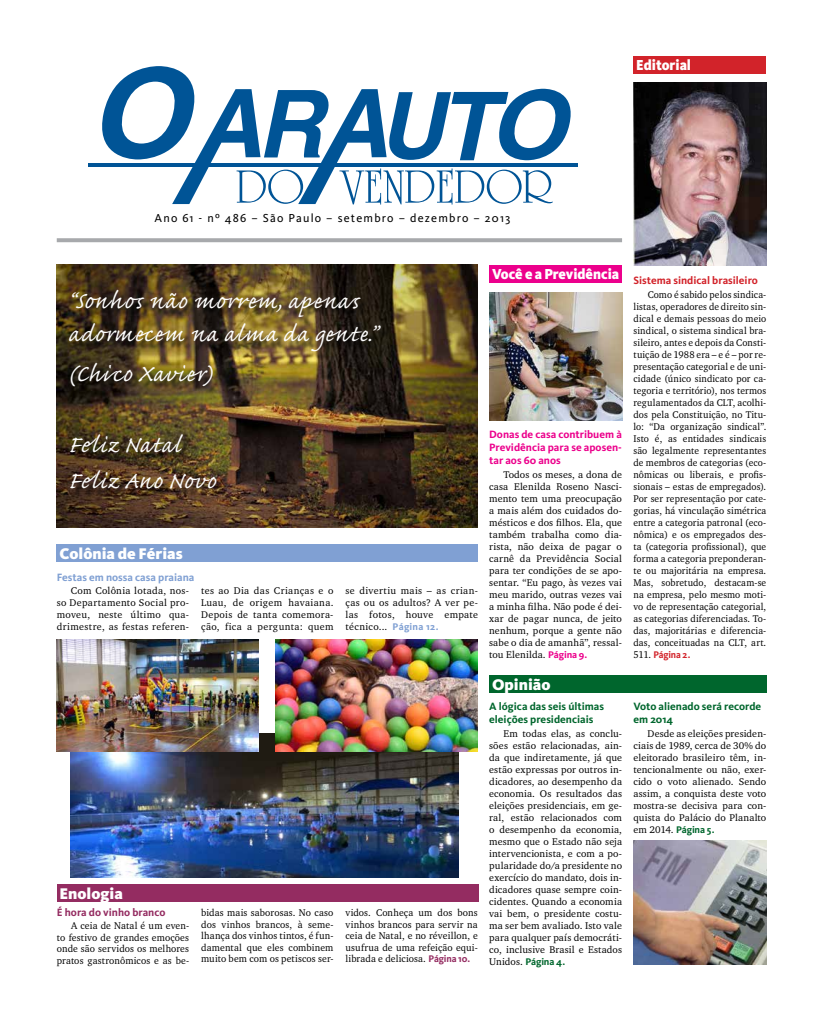
<style>
.page{position:relative;width:823px;height:1021px;background:#fff}
.page>*{position:absolute;margin:0;border:0;box-sizing:border-box;transform-origin:0 0}
.t1{font:30px/33px "Caflisch Script Pro";letter-spacing:.035em;color:#fff}
.t2{font:30px/35.8px "Caflisch Script Pro";letter-spacing:.01em;color:#fff}
.t3{font:900 16px "Kievit";color:#fff}
.t4{font:900 15px "Kievit";color:#fff;scale:.92 1}
.t5{font:12px "Kievit";letter-spacing:.1em;color:#000}
.t6{font:700 11px/13px "Kievit";color:#00662d}
.t7{font:700 11px/13px "Kievit";color:#ec008c;text-align:justify}
.t8{font:700 11px "Kievit";color:#d2232a}
.t9{font:700 11px "Kievit";color:#80a0d3}
.t10{font:700 11px "Kievit";color:#942c61}
.t11{font:10px/12px "Charter ITC";letter-spacing:.02em;color:#000;text-align:justify}
.t12{font:10px/12px "Charter ITC";letter-spacing:.02em;color:#000;text-align:justify;scale:.95 1}
.t13{font:700 10px "Kievit";letter-spacing:-.01em;color:#00662d}
.t14{font:700 10px "Kievit";letter-spacing:-.01em;color:#d2232a;scale:.95 1}
.s1{font-family:"Kievit";font-weight:700;color:#80a0d3}
.s2{font-family:"Kievit";font-weight:700;color:#942c61}
.s3{font-family:"Kievit";font-weight:700;color:#ec008c}
.s4{font-family:"Charter ITC";font-weight:400;color:#000}
</style>
<div class="page">
<hr style="left:88px;top:163px;width:489px;height:3px;background:#005496">
<svg style="left:95px;top:66px;width:481px;height:138px"></svg>
<div style="left:489px;top:675px;width:276px;height:18px;background:#00662d"></div>
<div style="left:633px;top:56px;width:132px;height:18px;background:#d2232a"></div>
<div style="left:489px;top:265px;width:132px;height:17px;background:#ec008c"></div>
<div style="left:57px;top:544px;width:420px;height:17px;background:#80a0d3"></div>
<svg style="left:57px;top:238px;width:564px;height:4px;background:#acadb0"></svg>
<img style="left:633px;top:82px;width:132px;height:183px">
<img style="left:57px;top:265px;width:420px;height:262px">
<div style="left:72px;top:292px;width:317px;height:205px;background:#000;opacity:.75"></div>
<img style="left:633px;top:840px;width:132px;height:124px">
<img style="left:489px;top:293px;width:132px;height:127px">
<img style="left:70px;top:733px;width:388px;height:144px">
<img style="left:57px;top:639px;width:201px;height:112px">
<img style="left:275px;top:639px;width:202px;height:112px">
<div style="left:57px;top:883px;width:421px;height:18px;background:#942c61"></div>
<h3 class="t4" style="left:636px;top:56px;width:61px">Editorial</h3>
<p class="t5" style="left:154px;top:211px;width:357px">Ano 61 - nº 486 – São Paulo – setembro – dezembro – 2013</p>
<h1 class="t1" style="left:68px;top:287px;width:310px">“Sonhos não morrem, apenas adormecem na alma da gente.”</h1>
<h1 class="t1" style="left:68px;top:360px;width:145px">(Chico Xavier)</h1>
<h3 class="t4" style="left:492px;top:265px;width:139px">Você e a Previdência</h3>
<h1 class="t2" style="left:68px;top:430px;width:149px">Feliz Natal<br>Feliz Ano Novo</h1>
<h2 class="t3" style="left:60px;top:544px;width:124px">Colônia de Férias</h2>
<p class="t9" style="left:57px;top:570px;width:139px">Festas em nossa casa praiana</p>
<p class="t11" style="left:57px;top:584px;width:134px;text-indent:14px">Com Colônia lotada, nos&shy;so Departamento Social pro&shy;moveu, neste último qua&shy;drimestre, as festas referen-</p>
<p class="t11" style="left:201px;top:584px;width:134px">tes ao Dia das Crianças e o Luau, de origem havaiana.<br>Depois de tanta comemora&shy;ção, fica a pergunta: quem</p>
<p class="t11" style="left:345px;top:584px;width:134px">se divertiu mais – as crian&shy;ças ou os adultos? A ver pe&shy;las fotos, houve empate técnico... <span class="s1">Página 12.</span></p>
<h2 class="t3" style="left:60px;top:883px;width:65px">Enologia</h2>
<p class="t10" style="left:57px;top:906px;width:110px">É hora do vinho branco</p>
<p class="t11" style="left:57px;top:919px;width:134px;line-height:11.5px;text-indent:14px">A ceia de Natal é um even&shy;to festivo de grandes emoções onde são servidos os melhores pratos gastronômicos e as be-</p>
<p class="t11" style="left:201px;top:906px;width:134px;line-height:11.5px">bidas mais saborosas. No caso dos vinhos brancos, à seme&shy;lhança dos vinhos tintos, é fun&shy;damental que eles combinem muito bem com os petiscos ser-</p>
<p class="t11" style="left:345px;top:906px;width:134px;line-height:11.5px">vidos. Conheça um dos bons vinhos brancos para servir na ceia de Natal, e no réveillon, e usufrua de uma refeição equi&shy;librada e deliciosa. <span class="s2">Página 10.</span></p>
<p class="t7" style="left:489px;top:428px;width:134px">Donas de casa contribuem à Previdência para se aposen&shy;tar aos 60 anos</p>
<p class="t11" style="left:489px;top:468px;width:134px;text-indent:14px">Todos os meses, a dona de casa Elenilda Roseno Nasci&shy;mento tem uma preocupação a mais além dos cuidados do&shy;mésticos e dos filhos. Ela, que também trabalha como dia&shy;rista, não deixa de pagar o carnê da Previdência Social para ter condições de se apo&shy;sentar. “Eu pago, às vezes vai meu marido, outras vezes vai a minha filha. Não pode é dei&shy;xar de pagar nunca, de jeito nenhum, porque a gente não sabe o dia de amanhã”, ressal&shy;tou Elenilda. <span class="s3">Página 9.</span></p>
<h2 class="t3" style="left:491px;top:675px;width:60px">Opinião</h2>
<p class="t6" style="left:489px;top:700px;width:116px">A lógica das seis últimas eleições presidenciais</p>
<p class="t11" style="left:489px;top:727px;width:134px;text-indent:14px">Em todas elas, as conclu&shy;sões estão relacionadas, ain&shy;da que indiretamente, já que estão expressas por outros in&shy;dicadores, ao desempenho da economia. Os resultados das eleições presidenciais, em ge&shy;ral, estão relacionados com o desempenho da economia, mesmo que o Estado não seja intervencionista, e com a po&shy;pularidade do/a presidente no exercício do mandato, dois in&shy;dicadores quase sempre coin&shy;cidentes. Quando a economia vai bem, o presidente costu&shy;ma ser bem avaliado. Isto vale para qualquer país democráti&shy;co, inclusive Brasil e Estados</p>
<p class="t13" style="left:489px;top:955px;width:78px"><span class="s4">Unidos.</span> Página 4.</p>
<p class="t8" style="left:633px;top:274px;width:126px">Sistema sindical brasileiro</p>
<p class="t12" style="left:633px;top:288px;width:141px;text-indent:14px">Como é sabido pelos sindica&shy;listas, operadores de direito sin&shy;dical e demais pessoas do meio sindical, o sistema sindical bra&shy;sileiro, antes e depois da Consti&shy;tuição de 1988 era – e é – por re&shy;presentação categorial e de uni&shy;cidade (único sindicato por ca&shy;tegoria e território), nos termos regulamentados da CLT, acolhi&shy;dos pela Constituição, no Titu&shy;lo: “Da organização sindical”.<br>Isto é, as entidades sindicais são legalmente representantes de membros de categorias (eco&shy;nômicas ou liberais, e profis&shy;sionais – estas de empregados).<br>Por ser representação por cate&shy;gorias, há vinculação simétrica entre a categoria patronal (eco&shy;nômica) e os empregados des&shy;ta (categoria profissional), que forma a categoria preponderan&shy;te ou majoritária na empresa.<br>Mas, sobretudo, destacam-se na empresa, pelo mesmo moti&shy;vo de representação categorial, as categorias diferenciadas. To&shy;das, majoritárias e diferencia&shy;das, conceituadas na CLT, art.</p>
<p class="t14" style="left:633px;top:648px;width:61px"><span class="s4">511.</span> Página 2.</p>
<p class="t6" style="left:633px;top:700px;width:129px">Voto alienado será recorde em 2014</p>
<p class="t11" style="left:633px;top:727px;width:134px;text-indent:14px">Desde as eleições presiden&shy;ciais de 1989, cerca de 30% do eleitorado brasileiro têm, in&shy;tencionalmente ou não, exer&shy;cido o voto alienado. Sendo assim, a conquista deste voto mostra-se decisiva para con&shy;quista do Palácio do Planalto</p>
<p class="t13" style="left:633px;top:823px;width:83px"><span class="s4">em 2014.</span> Página 5.</p>
</div>
